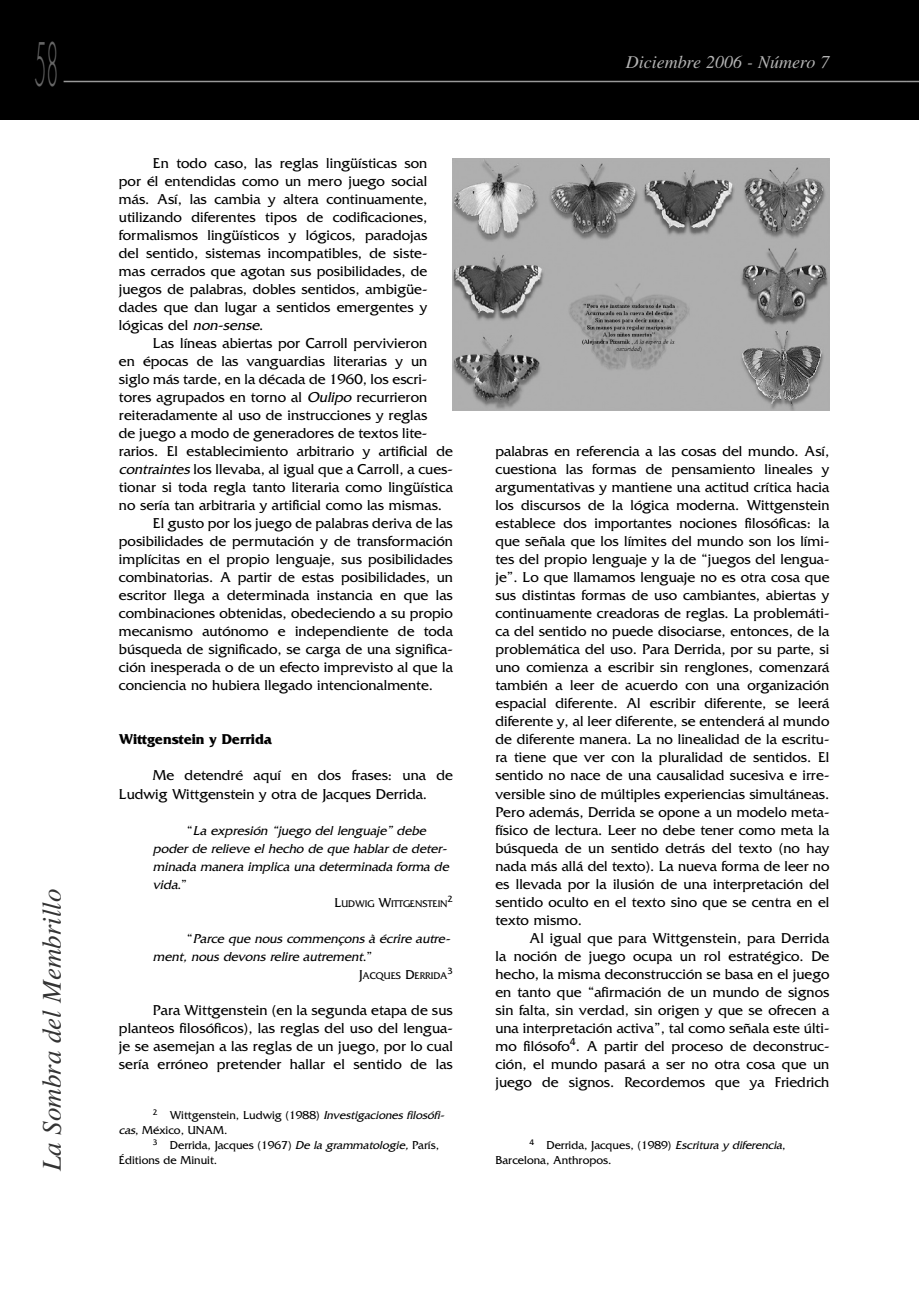
<style>
.page{position:relative;width:919px;height:1289px;background:#fff}
.page>*{position:absolute;margin:0;border:0;box-sizing:border-box;transform-origin:0 0}
.t1{font:300 58.2px "Futura";color:#666;scale:.33 1}
.t2{font:italic 27px "Times";color:#333}
.t3{font:italic 18px "Times";color:#b3b3b3}
.t4{font:15px/18px "Friz Quadrata";color:#000;text-align:justify}
.t5{font:700 15px "Friz Quadrata";color:#000}
.t6{font:italic 13.5px/18px "Friz Quadrata";color:#000}
.t7{font:12px/15px "Friz Quadrata";color:#000}
.t8{font:10.2px "Friz Quadrata";color:#000}
.t9{font:9.45px "Friz Quadrata";color:#000}
.s1{font-style:italic}
.s2{font-style:normal}
.s3{font-size:13.5px}
</style>
<div class="page">
<div style="left:0;top:1px;width:918px;height:119px;background:#000"></div>
<hr style="left:64px;top:81px;width:841px;height:1px;background:#999">
<svg style="left:905px;top:81px;width:13px;height:1px"></svg>
<img style="left:453px;top:159px;width:376px;height:251px">
<h1 class="t1" style="left:34px;top:38px;width:74px">58</h1>
<h2 class="t2" style="left:42px;top:1170px;width:283px;rotate:-90deg">La Sombra del Membrillo</h2>
<p class="t4" style="left:119px;top:156px;width:310px;text-indent:34px">En todo caso, las reglas lingüísticas son por él entendidas como un mero juego social más. Así, las cambia y altera continuamente, utilizando diferentes tipos de codificaciones, formalismos lingüísticos y lógicos, paradojas del sentido, sistemas incompatibles, de siste&shy;mas cerrados que agotan sus posibilidades, de juegos de palabras, dobles sentidos, ambigüe&shy;dades que dan lugar a sentidos emergentes y l óg i cas d e l <span class="s1">non-sense</span>.</p>
<p class="t4" style="left:119px;top:336px;width:310px;text-indent:34px">Las líneas abiertas por Carroll pervivieron en épocas de las vanguardias literarias y un siglo más tarde, en la década de 1960, los escri&shy;tores agrupados en torno al <span class="s1">Oulipo</span> recurrieron reiteradamente al uso de instrucciones y reglas de juego a modo de generadores de textos lite-</p>
<p class="t4" style="left:119px;top:444px;width:335px">rarios. El establecimiento arbitrario y artificial de</p>
<p class="t4" style="left:119px;top:462px;width:335px"><span class="s1">contraintes</span> los llevaba, al igual que a Carroll, a cues-</p>
<p class="t4" style="left:119px;top:480px;width:335px">tionar si toda regla tanto literaria como lingüística</p>
<p class="t4" style="left:119px;top:498px;width:325px">no sería tan arbitraria y artificial como las mismas.</p>
<p class="t4" style="left:153px;top:516px;width:301px">El gusto por los juego de palabras deriva de las</p>
<p class="t4" style="left:119px;top:534px;width:335px">posibilidades de permutación y de transformación</p>
<p class="t4" style="left:119px;top:552px;width:335px">implícitas en el propio lenguaje, sus posibilidades</p>
<p class="t4" style="left:119px;top:570px;width:335px">combinatorias. A partir de estas posibilidades, un</p>
<p class="t4" style="left:119px;top:588px;width:335px">escritor llega a determinada instancia en que las</p>
<p class="t4" style="left:119px;top:606px;width:335px">combinaciones obtenidas, obedeciendo a su propio</p>
<p class="t4" style="left:119px;top:624px;width:335px">mecanismo autónomo e independiente de toda</p>
<p class="t4" style="left:119px;top:642px;width:335px">búsqueda de significado, se carga de una significa-</p>
<p class="t4" style="left:119px;top:660px;width:335px">ción inesperada o de un efecto imprevisto al que la</p>
<p class="t4" style="left:119px;top:678px;width:315px">conciencia no hubiera llegado intencionalmente.</p>
<p class="t5" style="left:119px;top:734px;width:154px">Wittgenstein y Derrida</p>
<p class="t4" style="left:119px;top:768px;width:335px;text-indent:34px">Me detendré aquí en dos frases: una de<br>Ludwig Wittgenstein y otra de Jacques Derrida.</p>
<p class="t6" style="left:153px;top:822px;width:300px;text-indent:34px"><span class="s2">“</span> La expresión “j uego del lenguaje” debe poder de relieve el hecho de que hablar de deter&shy;minada manera implica una determinada forma de vida<span class="s2">. ”</span></p>
<p class="t8" style="left:334px;top:899px;width:115px"><span class="s3">L</span>UDWIG <span class="s3">W</span>ITTGENSTEIN</p>
<p class="t9" style="left:447px;top:895px;width:7px">2</p>
<p class="t6" style="left:153px;top:930px;width:301px;text-indent:34px"><span class="s2">“</span> Parce que nous commençons à écrire autre&shy;ment, nous devons relire autrement<span class="s2">. ”</span></p>
<p class="t8" style="left:359px;top:971px;width:90px"><span class="s3">J</span>ACQUES <span class="s3">D</span>ERRIDA</p>
<p class="t9" style="left:447px;top:967px;width:7px">3</p>
<p class="t4" style="left:119px;top:1002px;width:335px;text-indent:34px">Para Wittgenstein (en la segunda etapa de sus planteos filosóficos), las reglas del uso del lengua&shy;je se asemejan a las reglas de un juego, por lo cual sería erróneo pretender hallar el sentido de las</p>
<p class="t7" style="left:119px;top:1108px;width:329px;text-indent:34px"><sup>2</sup> Wittgenstein, Ludwig (1988) <span class="s1">Investigaciones filosófi&shy;cas</span>, México, UNAM.</p>
<p class="t7" style="left:119px;top:1138px;width:322px;text-indent:34px"><sup>3</sup> Derrida, Jacques (1967) <span class="s1">De la grammatologie,</span> París,<br>Éditions de Minuit.</p>
<p class="t3" style="left:626px;top:56px;width:205px">Diciembre 2006 - Número 7</p>
<p class="t4" style="left:495px;top:444px;width:335px">palabras en referencia a las cosas del mundo. Así, cuestiona las formas de pensamiento lineales y argumentativas y mantiene una actitud crítica hacia los discursos de la lógica moderna. Wittgenstein establece dos importantes nociones filosóficas: la que señala que los límites del mundo son los lími&shy;tes del propio lenguaje y la de “juegos del lengua&shy;je”. Lo que llamamos lenguaje no es otra cosa que sus distintas formas de uso cambiantes, abiertas y continuamente creadoras de reglas. La problemáti&shy;ca del sentido no puede disociarse, entonces, de la problemática del uso. Para Derrida, por su parte, si uno comienza a escribir sin renglones, comenzará también a leer de acuerdo con una organización espacial diferente. Al escribir diferente, se leerá diferente y, al leer diferente, se entenderá al mundo de diferente manera. La no linealidad de la escritu&shy;ra tiene que ver con la pluralidad de sentidos. El sentido no nace de una causalidad sucesiva e irre&shy;versible sino de múltiples experiencias simultáneas.<br>Pero además, Derrida se opone a un modelo meta&shy;físico de lectura. Leer no debe tener como meta la búsqueda de un sentido detrás del texto (no hay nada más allá del texto). La nueva forma de leer no es llevada por la ilusión de una interpretación del sentido oculto en el texto sino que se centra en el texto mismo.</p>
<p class="t4" style="left:495px;top:930px;width:335px;text-indent:34px">Al igual que para Wittgenstein, para Derrida la noción de juego ocupa un rol estratégico. De hecho, la misma deconstrucción se basa en el juego en tanto que “afirmación de un mundo de signos sin falta, sin verdad, sin origen y que se ofrecen a una interpretación activa”, tal como señala este últi&shy;mo filósofo<sup>4</sup>. A partir del proceso de deconstruc&shy;ción, el mundo pasará a ser no otra cosa que un juego de signos. Recordemos que ya Friedrich</p>
<p class="t7" style="left:495px;top:1138px;width:291px;text-indent:34px"><sup>4</sup> Derrida, Jacques, (1989) <span class="s1">Escritura y diferencia</span>,<br>Barcelona, Anthropos.</p>
</div>
